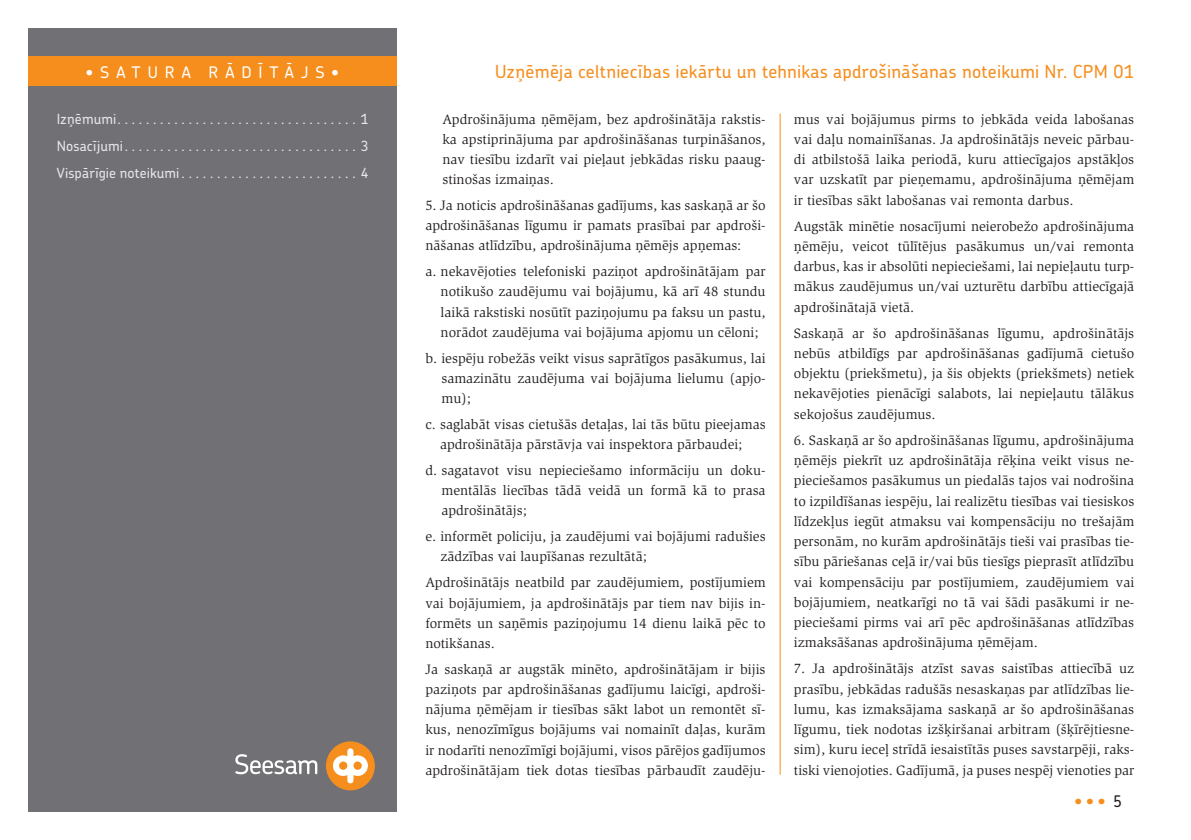
<style>
.page{position:relative;width:1191px;height:840px;background:#fff}
.page>*{position:absolute;margin:0;border:0;box-sizing:border-box;transform-origin:0 0}
.t1{font:20px "Swiss TL";color:#f68e1e}
.t2{font:500 18px "Chevin Baltic";letter-spacing:.015em;color:#f68e1e}
.t3{font:500 16px "Chevin Baltic";letter-spacing:.44em;color:#fff}
.Pamats-e{font:14px/20.2px "Slimbach Baltic";color:#231f20;text-align:justify}
.t4{font:500 14px "Chevin Baltic";letter-spacing:.01em;color:#e6e7e9}
</style>
<div class="page">
<div style="left:28px;top:28px;width:369px;height:783px;background:#717074"></div>
<div style="left:28px;top:57px;width:369px;height:29px;background:#f68e1e"></div>
<div style="left:326px;top:741px;width:49px;height:48px;background:#f68e1e;border-radius:50%"></div>
<svg style="left:333px;top:747px;width:35px;height:37px"></svg>
<svg style="left:235px;top:754px;width:82px;height:19px"></svg>
<hr style="left:779px;top:113px;width:1px;height:661px;background:#f68e1e">
<p class="t3" style="left:86px;top:61px;width:255px">•Satura rādītājs •</p>
<p class="t2" style="left:495px;top:60px;width:640px">Uzņēmēja celtniecības iekārtu un tehnikas apdrošināšanas noteikumi Nr. CPM 01</p>
<p class="Pamats-e" style="left:442px;top:109px;width:325px">Apdrošinājuma ņēmējam, bez apdrošinātāja rakstis&shy;ka apstiprinājuma par apdrošināšanas turpināšanos, nav tiesību izdarīt vai pieļaut jebkādas risku paaug&shy;stinošas izmaiņas.</p>
<p class="Pamats-e" style="left:425px;top:195px;width:342px">5. Ja noticis apdrošināšanas gadījums, kas saskaņā ar šo apdrošināšanas līgumu ir pamats prasībai par apdroši&shy;nāšanas atlīdzību, apdrošinājuma ņēmējs apņemas:</p>
<p class="Pamats-e" style="left:440px;top:261px;width:326px;text-indent:-15px">a. nekavējoties telefoniski paziņot apdrošinātājam par notikušo zaudējumu vai bojājumu, kā arī 48 stundu laikā rakstiski nosūtīt paziņojumu pa faksu un pastu, norādot zaudējuma vai bojājuma apjomu un cēloni;</p>
<p class="Pamats-e" style="left:441px;top:348px;width:326px;text-indent:-16px">b. iespēju robežās veikt visus saprātīgos pasākumus, lai samazinātu zaudējuma vai bojājuma lielumu (apjo&shy;mu);</p>
<p class="Pamats-e" style="left:440px;top:414px;width:327px;text-indent:-15px">c. saglabāt visas cietušās detaļas, lai tās būtu pieejamas apdrošinātāja pārstāvja vai inspektora pārbaudei;</p>
<p class="Pamats-e" style="left:441px;top:460px;width:326px;text-indent:-16px">d. sagatavot visu nepieciešamo informāciju un doku&shy;mentālās liecības tādā veidā un formā kā to prasa apdrošinātājs;</p>
<p class="Pamats-e" style="left:440px;top:526px;width:327px;text-indent:-15px">e. informēt policiju, ja zaudējumi vai bojājumi radušies zādzības vai laupīšanas rezultātā;</p>
<p class="Pamats-e" style="left:425px;top:572px;width:342px">Apdrošinātājs neatbild par zaudējumiem, postījumiem vai bojājumiem, ja apdrošinātājs par tiem nav bijis in&shy;formēts un saņēmis paziņojumu 14 dienu laikā pēc to notikšanas.</p>
<p class="Pamats-e" style="left:425px;top:658px;width:342px">Ja saskaņā ar augstāk minēto, apdrošinātājam ir bijis paziņots par apdrošināšanas gadījumu laicīgi, apdroši&shy;nājuma ņēmējam ir tiesības sākt labot un remontēt sī&shy;kus, nenozīmīgus bojājums vai nomainīt daļas, kurām ir nodarīti nenozīmīgi bojājumi, visos pārējos gadījumos apdrošinātājam tiek dotas tiesības pārbaudīt zaudēju-</p>
<p class="t4" style="left:57px;top:109px;width:66px">Izņēmumi ..................................</p>
<p class="t4" style="left:361px;top:109px;width:9px">1</p>
<p class="t4" style="left:57px;top:136px;width:73px">Nosacījumi .................................</p>
<p class="t4" style="left:361px;top:136px;width:9px">3</p>
<p class="t4" style="left:57px;top:164px;width:130px">Vispārīgie noteikumi .........................</p>
<p class="t4" style="left:361px;top:164px;width:9px">4</p>
<p class="Pamats-e" style="left:794px;top:109px;width:342px">mus vai bojājumus pirms to jebkāda veida labošanas vai daļu nomainīšanas. Ja apdrošinātājs neveic pārbau&shy;di atbilstošā laika periodā, kuru attiecīgajos apstākļos var uzskatīt par pieņemamu, apdrošinājuma ņēmējam ir tiesības sākt labošanas vai remonta darbus.</p>
<p class="Pamats-e" style="left:794px;top:216px;width:342px">Augstāk minētie nosacījumi neierobežo apdrošinājuma ņēmēju, veicot tūlītējus pasākumus un/vai remonta darbus, kas ir absolūti nepieciešami, lai nepieļautu turp&shy;mākus zaudējumus un/vai uzturētu darbību attiecīgajā apdrošinātajā vietā.</p>
<p class="Pamats-e" style="left:794px;top:322px;width:342px">Saskaņā ar šo apdrošināšanas līgumu, apdrošinātājs nebūs atbildīgs par apdrošināšanas gadījumā cietušo objektu (priekšmetu), ja šis objekts (priekšmets) netiek nekavējoties pienācīgi salabots, lai nepieļautu tālākus sekojošus zaudējumus.</p>
<p class="Pamats-e" style="left:794px;top:429px;width:342px">6. Saskaņā ar šo apdrošināšanas līgumu, apdrošinājuma ņēmējs piekrīt uz apdrošinātāja rēķina veikt visus ne&shy;pieciešamos pasākumus un piedalās tajos vai nodrošina to izpildīšanas iespēju, lai realizētu tiesības vai tiesiskos līdzekļus iegūt atmaksu vai kompensāciju no trešajām personām, no kurām apdrošinātājs tieši vai prasības tie&shy;sību pāriešanas ceļā ir/vai būs tiesīgs pieprasīt atlīdzību vai kompensāciju par postījumiem, zaudējumiem vai bojājumiem, neatkarīgi no tā vai šādi pasākumi ir ne&shy;pieciešami pirms vai arī pēc apdrošināšanas atlīdzības izmaksāšanas apdrošinājuma ņēmējam.</p>
<p class="Pamats-e" style="left:794px;top:658px;width:342px">7. Ja apdrošinātājs atzīst savas saistības attiecībā uz prasību, jebkādas radušās nesaskaņas par atlīdzības lie&shy;lumu, kas izmaksājama saskaņā ar šo apdrošināšanas līgumu, tiek nodotas izšķiršanai arbitram (šķīrējtiesne&shy;sim), kuru ieceļ strīdā iesaistītās puses savstarpēji, raks&shy;tiski vienojoties. Gadījumā, ja puses nespēj vienoties par</p>
<h1 class="t1" style="left:1072px;top:789px;width:37px">•••</h1>
</div>
